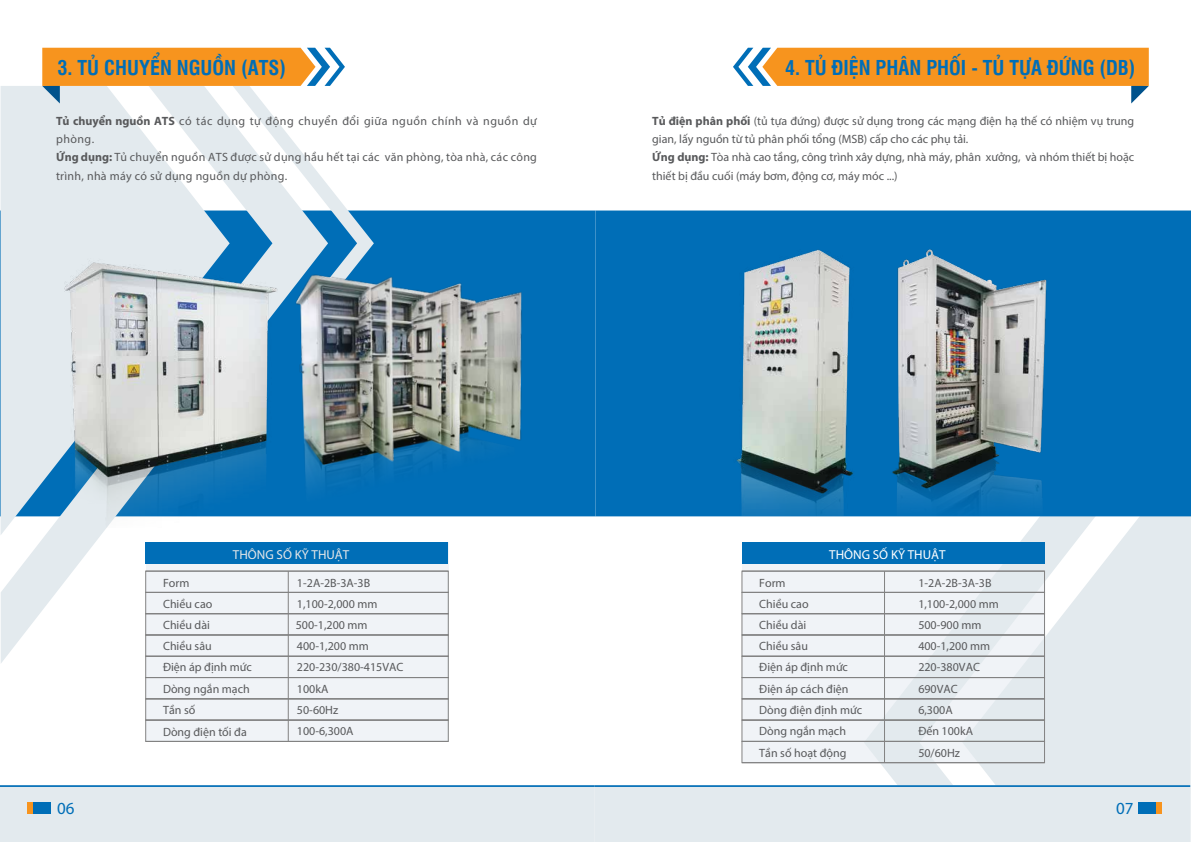
<style>
.page{position:relative;width:1191px;height:842px;background:#fff}
.page>*{position:absolute;margin:0;border:0;box-sizing:border-box;transform-origin:0 0}
.t1{font:700 20px "UTM Swiss Condensed";color:#006eb7}
.t2{font:17px "Myriad Pro";color:#006eb7}
.t3{font:13px "Myriad Pro";color:#e6e7e8}
.t4{font:13px "Myriad Pro";color:#fff}
.t5{font:12px/18px "Myriad Pro";color:#58595b}
.t6{font:12px/18px "Myriad Pro";letter-spacing:.025em;color:#58595b}
.s1{font-weight:700}
</style>
<div class="page">
<div style="left:146px;top:542px;width:303px;height:199px;background:#edf1f5"></div>
<div style="left:742px;top:542px;width:302px;height:220px;background:#edf1f5"></div>
<div style="left:0;top:210px;width:595px;height:53px;background:#006eb7"></div>
<svg style="left:1px;top:86px;width:327px;height:578px"></svg>
<svg style="left:864px;top:516px;width:327px;height:326px;fill:#e3eaee"></svg>
<svg style="left:42px;top:48px;width:332px;height:215px"></svg>
<svg style="left:733px;top:48px;width:415px;height:55px"></svg>
<div style="left:145px;top:634px;width:303px;height:22px;border:1px solid #828282"></div>
<div style="left:145px;top:698px;width:303px;height:22px;border:1px solid #828282"></div>
<hr style="left:146px;top:571px;width:302px;height:1px;background:#828282">
<hr style="left:146px;top:592px;width:302px;height:1px;background:#828282">
<hr style="left:146px;top:613px;width:302px;height:1px;background:#828282">
<hr style="left:146px;top:634px;width:302px;height:1px;background:#828282">
<hr style="left:146px;top:656px;width:302px;height:1px;background:#828282">
<hr style="left:146px;top:677px;width:302px;height:1px;background:#828282">
<hr style="left:146px;top:698px;width:302px;height:1px;background:#828282">
<hr style="left:146px;top:720px;width:302px;height:1px;background:#828282">
<hr style="left:146px;top:741px;width:302px;height:1px;background:#828282">
<hr style="left:288px;top:571px;width:1px;height:170px;background:#828282">
<div style="left:146px;top:542px;width:302px;height:22px;background:#006eb7"></div>
<img style="left:0;top:235px;width:318px;height:293px">
<img style="left:228px;top:263px;width:367px;height:265px">
<div style="left:741px;top:634px;width:303px;height:22px;border:1px solid #828282"></div>
<div style="left:741px;top:698px;width:303px;height:22px;border:1px solid #828282"></div>
<hr style="left:742px;top:571px;width:302px;height:1px;background:#828282">
<hr style="left:742px;top:592px;width:302px;height:1px;background:#828282">
<hr style="left:742px;top:613px;width:302px;height:1px;background:#828282">
<hr style="left:742px;top:634px;width:302px;height:1px;background:#828282">
<hr style="left:742px;top:656px;width:302px;height:1px;background:#828282">
<hr style="left:742px;top:677px;width:302px;height:1px;background:#828282">
<hr style="left:742px;top:698px;width:302px;height:1px;background:#828282">
<hr style="left:742px;top:720px;width:302px;height:1px;background:#828282">
<hr style="left:742px;top:741px;width:302px;height:1px;background:#828282">
<hr style="left:742px;top:762px;width:302px;height:1px;background:#828282">
<hr style="left:884px;top:571px;width:1px;height:191px;background:#828282">
<div style="left:742px;top:542px;width:302px;height:22px;background:#006eb7"></div>
<div style="left:0;top:785px;width:1190px;height:57px;background:#e3eaee"></div>
<div style="left:28px;top:802px;width:23px;height:12px;background:#006eb7"></div>
<div style="left:28px;top:802px;width:5px;height:12px;background:#f7941e"></div>
<div style="left:1138px;top:802px;width:24px;height:12px;background:#006eb7"></div>
<div style="left:1156px;top:802px;width:6px;height:12px;background:#f7941e"></div>
<div style="left:595px;top:210px;width:596px;height:306px;background:#006eb7"></div>
<img style="left:681px;top:238px;width:209px;height:278px">
<img style="left:890px;top:210px;width:208px;height:306px">
<h1 class="t1" style="left:58px;top:53px;width:230px">3. TỦ CHUYỂN NGUỒN (ATS)</h1>
<h1 class="t1" style="left:785px;top:53px;width:352px">4. TỦ ĐIỆN PHÂN PHỐI - TỦ TỰA ĐỨNG (DB)</h1>
<p class="t5" style="left:652px;top:112px;width:483px"><span class="s1">Tủ điện phân phối</span> (tủ tựa đứng) được sử dụng trong các mạng điện hạ thế có nhiệm vụ trung gian, lấy nguồn từ tủ phân phối tổng (MSB) cấp cho các phụ tải.<br><span class="s1">Ứng dụng:</span> Tòa nhà cao tầng, công trình xây dựng, nhà máy, phân xưởng, và nhóm thiết bị hoặc thiết bị đầu cuối (máy bơm, động cơ, máy móc ...)</p>
<p class="t6" style="left:56px;top:112px;width:482px"><span class="s1">Tủ chuyển nguồn ATS</span> có tác dụng tự động chuyển đổi giữa nguồn chính và nguồn dự phòng.<br><span class="s1">Ứng dụng:</span> Tủ chuyển nguồn ATS được sử dụng hầu hết tại các văn phòng, tòa nhà, các công trình, nhà máy có sử dụng nguồn dự phòng.</p>
<p class="t3" style="left:233px;top:547px;width:118px">THÔNG SỐ KỸ THUẬT</p>
<p class="t5" style="left:163px;top:574px;width:28px">Form</p>
<p class="t5" style="left:297px;top:574px;width:75px">1-2A-2B-3A-3B</p>
<p class="t5" style="left:163px;top:595px;width:51px">Chiều cao</p>
<p class="t5" style="left:297px;top:595px;width:82px">1,100-2,000 mm</p>
<p class="t5" style="left:163px;top:616px;width:48px">Chiều dài</p>
<p class="t5" style="left:296px;top:616px;width:73px">500-1,200 mm</p>
<p class="t5" style="left:163px;top:637px;width:50px">Chiều sâu</p>
<p class="t5" style="left:297px;top:637px;width:73px">400-1,200 mm</p>
<p class="t5" style="left:163px;top:658px;width:90px">Điện áp định mức</p>
<p class="t5" style="left:297px;top:658px;width:108px">220-230/380-415VAC</p>
<p class="t5" style="left:163px;top:679px;width:88px">Dòng ngắn mạch</p>
<p class="t5" style="left:297px;top:679px;width:33px">100kA</p>
<p class="t5" style="left:163px;top:701px;width:34px">Tần số</p>
<p class="t5" style="left:297px;top:701px;width:43px">50-60Hz</p>
<p class="t5" style="left:163px;top:722px;width:85px">Dòng điện tối đa</p>
<p class="t5" style="left:297px;top:721px;width:58px">100-6,300A</p>
<p class="t4" style="left:829px;top:547px;width:118px">THÔNG SỐ KỸ THUẬT</p>
<p class="t5" style="left:759px;top:574px;width:28px">Form</p>
<p class="t5" style="left:918px;top:574px;width:75px">1-2A-2B-3A-3B</p>
<p class="t5" style="left:759px;top:595px;width:51px">Chiều cao</p>
<p class="t5" style="left:918px;top:595px;width:82px">1,100-2,000 mm</p>
<p class="t5" style="left:759px;top:616px;width:48px">Chiều dài</p>
<p class="t5" style="left:918px;top:616px;width:65px">500-900 mm</p>
<p class="t5" style="left:759px;top:637px;width:50px">Chiều sâu</p>
<p class="t5" style="left:918px;top:637px;width:73px">400-1,200 mm</p>
<p class="t5" style="left:759px;top:658px;width:90px">Điện áp định mức</p>
<p class="t5" style="left:918px;top:658px;width:63px">220-380VAC</p>
<p class="t5" style="left:759px;top:679px;width:91px">Điện áp cách điện</p>
<p class="t5" style="left:918px;top:679px;width:41px">690VAC</p>
<p class="t5" style="left:759px;top:700px;width:104px">Dòng điện định mức</p>
<p class="t5" style="left:918px;top:700px;width:36px">6,300A</p>
<p class="t5" style="left:759px;top:721px;width:88px">Dòng ngắn mạch</p>
<p class="t5" style="left:918px;top:721px;width:56px">Đến 100kA</p>
<p class="t5" style="left:759px;top:743px;width:89px">Tần số hoạt động</p>
<p class="t5" style="left:918px;top:743px;width:43px">50/60Hz</p>
<h2 class="t2" style="left:57px;top:797px;width:19px">06</h2>
<h2 class="t2" style="left:1116px;top:797px;width:19px">07</h2>
</div>
